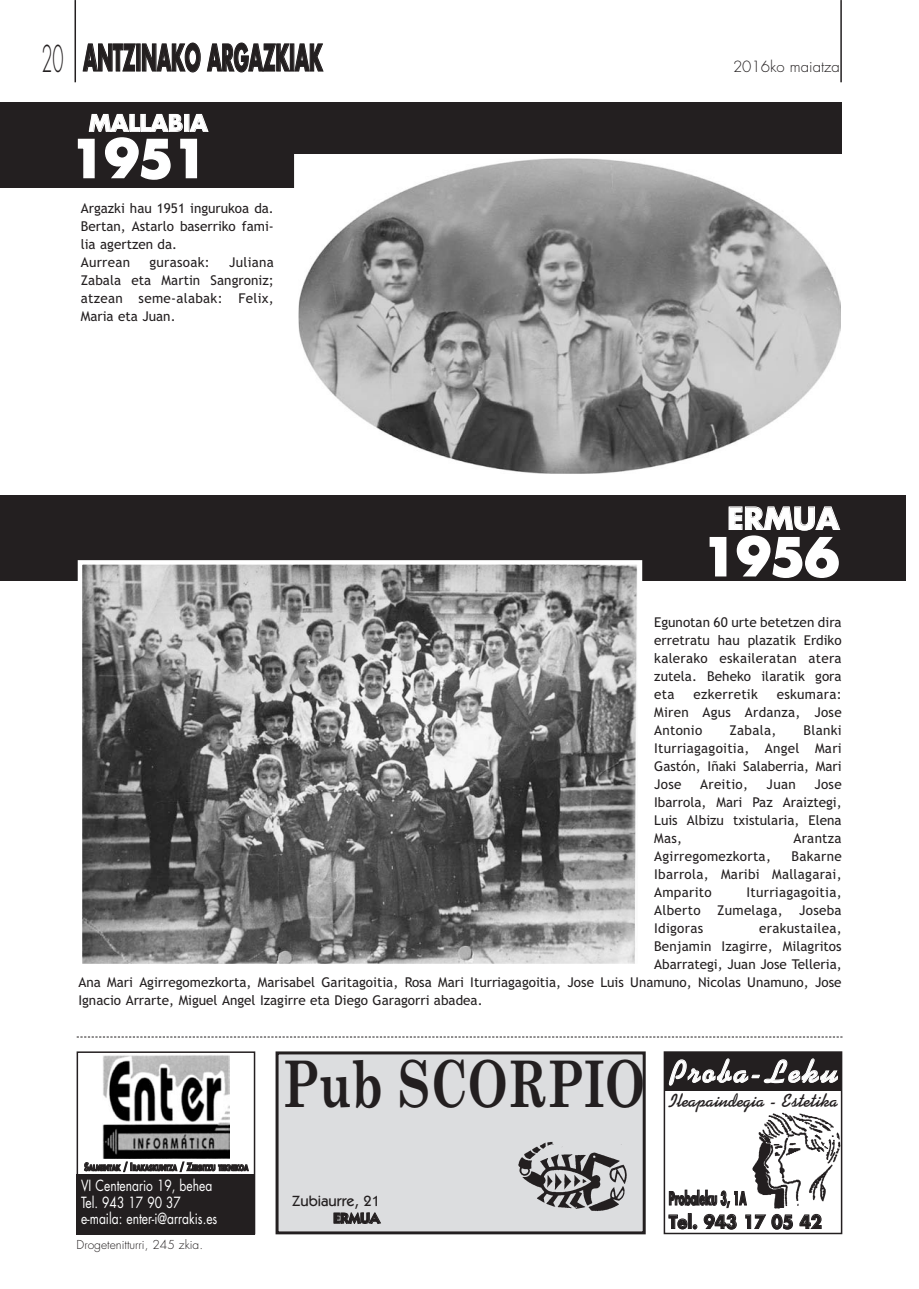
<style>
.page{position:relative;width:919px;height:1289px;background:#fff}
.page>*{position:absolute;margin:0;border:0;box-sizing:border-box;transform-origin:0 0}
.t1{font:700 64.2px "Century Schoolbook";color:#231f20;scale:.75 1}
.t2{font:700 50.4px "Futura";letter-spacing:-.01em;color:#fff}
.t3{font:700 36px "Futura";color:#231f20;scale:.5 1}
.t4{font:700 36px "Swing";letter-spacing:.08em;color:#fff}
.t5{font:300 36px "Futura";color:#231f20;scale:.5 1}
.t6{font:700 30px "Futura";letter-spacing:-.01em;color:#fff}
.t7{font:700 22.5px "Futura";letter-spacing:-.005em;color:#fff}
.t8{font:700 21px "Swing";color:#231f20}
.t9{font:700 18px/23.4px "Futura";color:#231f20;scale:.5 1}
.t10{font:15px/16.5px "Futura";color:#fff;scale:.8 1}
.t11{font:300 15px "Futura";color:#231f20}
.t12{font:500 14.85px "Itc Kabel";color:#231f20}
.t13{font:700 14.85px "Itc Kabel";letter-spacing:-.01em;color:#231f20}
.t14{font:13.5px/18px "Trebuchet MS";letter-spacing:.005em;color:#231f20;text-align:justify}
.t15{font:300 12px "Futura";color:#231f20}
.t16{font:700 7.8px "Futura";letter-spacing:-.005em;color:#231f20;scale:.7 1}
.s1{font-size:10.5px}
</style>
<div class="page">
<hr style="left:74px;top:1px;width:2px;height:81px;background:#231f20">
<hr style="left:840px;top:1px;width:1px;height:81px;background:#231f20">
<svg style="left:77px;top:1036px;width:765px;height:1px"></svg>
<div style="left:278px;top:1054px;width:364px;height:177px;background:#dcdddf"></div>
<img style="left:518px;top:1142px;width:110px;height:69px">
<div style="left:275px;top:1051px;width:370px;height:183px;border:3px solid #231f20"></div>
<img style="left:102px;top:1055px;width:127px;height:103px">
<div style="left:77px;top:1051px;width:178px;height:183px;border:2px solid #231f20"></div>
<div style="left:77px;top:1174px;width:178px;height:60px;background:#231f20"></div>
<div style="left:0;top:103px;width:841px;height:85px;background:#231f20"></div>
<div style="left:0;top:495px;width:905px;height:85px;background:#231f20"></div>
<img style="left:299px;top:159px;width:541px;height:314px">
<div style="left:294px;top:154px;width:557px;height:324px;border:4px solid #fff"></div>
<img style="left:752px;top:1112px;width:87px;height:97px">
<div style="left:663px;top:1051px;width:179px;height:183px;border:2px solid #231f20"></div>
<div style="left:664px;top:1052px;width:178px;height:38px;background:#231f20"></div>
<img style="left:83px;top:565px;width:554px;height:398px">
<div style="left:78px;top:560px;width:564px;height:408px;border:4px solid #fff"></div>
<h3 class="t5" style="left:41px;top:42px;width:46px">20</h3>
<h3 class="t3" style="left:83px;top:41px;width:480px">ANTZINAKO ARGAZKIAK</h3>
<h3 class="t7" style="left:89px;top:113px;width:120px">MALLABIA</h3>
<h2 class="t2" style="left:70px;top:136px;width:138px">1951</h2>
<p class="t14" style="left:81px;top:200px;width:195px;text-align:left">Argazki hau 1951 ingurukoa da.<br>Bertan, Astarlo baserriko fami&shy;lia agertzen da.<br>Aurrean</p>
<p class="t14" style="left:81px;top:254px;width:195px;text-indent:148px">Juliana Zabala eta Martin Sangroniz; atzean seme-alabak: Felix, Maria eta Juan.</p>
<p class="t14" style="left:149px;top:254px;width:62px">gurasoak:</p>
<p class="t11" style="left:733px;top:59px;width:108px">2016ko maiatza</p>
<h3 class="t6" style="left:727px;top:504px;width:114px">ERMUA</h3>
<h2 class="t2" style="left:702px;top:534px;width:138px">1956</h2>
<p class="t14" style="left:654px;top:614px;width:189px">Egunotan 60 urte betetzen dira erretratu hau plazatik Erdiko kalerako eskaileratan atera zutela. Beheko ilaratik gora eta</p>
<p class="t14" style="left:654px;top:686px;width:189px;text-indent:123px">eskumara:<br>Miren Agus Ardanza, Jose Antonio</p>
<p class="t14" style="left:693px;top:686px;width:66px">ezkerretik</p>
<p class="t14" style="left:654px;top:722px;width:189px;text-indent:149px">Blanki Iturriagagoitia, Angel Mari Gastón, Iñaki Salaberria, Mari Jose</p>
<p class="t14" style="left:729px;top:722px;width:48px">Zabala,</p>
<p class="t14" style="left:700px;top:776px;width:49px">Areitio,</p>
<p class="t14" style="left:766px;top:776px;width:31px">Juan</p>
<p class="t14" style="left:654px;top:776px;width:189px;text-indent:160px">Jose Ibarrola, Mari Paz Araiztegi, Luis Albizu txistularia, Elena Mas,</p>
<p class="t14" style="left:793px;top:830px;width:50px">Arantza</p>
<p class="t14" style="left:654px;top:848px;width:118px">Agirregomezkorta,</p>
<p class="t14" style="left:654px;top:848px;width:189px;text-indent:137px">Bakarne Ibarrola, Maribi Mallagarai, Amparito</p>
<p class="t14" style="left:654px;top:884px;width:189px;text-indent:92px">Iturriagagoitia, Alberto Zumelaga, Joseba Idigoras</p>
<p class="t14" style="left:759px;top:920px;width:84px">erakustailea,</p>
<p class="t14" style="left:654px;top:938px;width:189px">Benjamin Izagirre, Milagritos</p>
<p class="t14" style="left:654px;top:956px;width:189px">Abarrategi, Juan Jose Telleria,</p>
<p class="t14" style="left:78px;top:974px;width:764px">Ana Mari Agirregomezkorta, Marisabel Garitagoitia, Rosa Mari Iturriagagoitia, Jose Luis Unamuno, Nicolas Unamuno, Jose</p>
<p class="t14" style="left:78px;top:992px;width:405px">Ignacio Arrarte, Miguel Angel Izagirre eta Diego Garagorri abadea.</p>
<p class="t16" style="left:84px;top:1164px;width:236px"><span class="s1">S</span>ALMENTAK <span class="s1">/ I</span>RAKASKUNTZA <span class="s1">/ Z</span>ERBITZU TEKNIKOA</p>
<p class="t10" style="left:81px;top:1178px;width:172px">VI Centenario 19, behea<br>Tel. 943 17 90 37 e-maila: enter-i@arrakis.es</p>
<p class="t15" style="left:77px;top:1238px;width:128px">Drogetenitturri, 245 zkia.</p>
<h1 class="t1" style="left:282px;top:1059px;width:485px">Pub SCORPIO</h1>
<h3 class="t4" style="left:668px;top:1058px;width:170px">Proba-Leku</h3>
<h3 class="t8" style="left:667px;top:1093px;width:171px">Ileapaindegia - Estetika</h3>
<p class="t12" style="left:292px;top:1194px;width:89px">Zubiaurre, 21</p>
<p class="t13" style="left:333px;top:1212px;width:48px">ERMUA</p>
<h3 class="t9" style="left:668px;top:1188px;width:308px">Probaleku 3, 1A<br>Tel. 943 17 05 42</h3>
</div>
